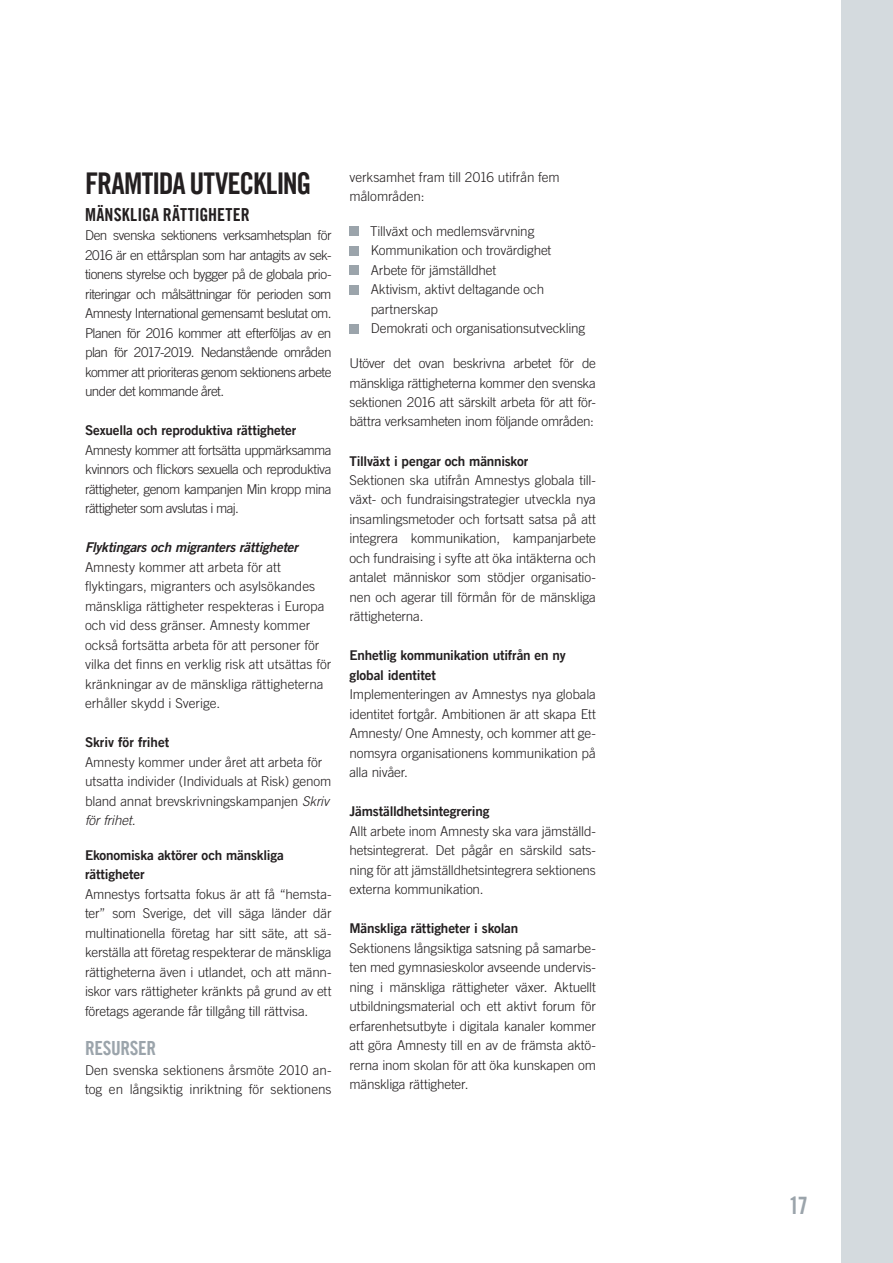
<style>
.page{position:relative;width:893px;height:1263px;background:#fff}
.page>*{position:absolute;margin:0;border:0;box-sizing:border-box;transform-origin:0 0}
.t1{font:30px "Amnesty Trade Gothic Bd Cn 20";letter-spacing:-.04em;color:#231f20}
.t2{font:24px "Amnesty Trade Gothic Bd Cn 20";color:#9ba4ab}
.t3{font:19.5px "Amnesty Trade Gothic Bd Cn 20";letter-spacing:-.02em;color:#9ba4ab}
.t4{font:18px "Amnesty Trade Gothic Bd Cn 20";letter-spacing:.005em;color:#231f20}
.t5{font:300 13.5px/19.5px "Amnesty Trade Gothic";letter-spacing:-.01em;color:#231f20;text-align:justify}
.t6{font:13.5px/19.5px "Amnesty Trade Gothic Bd 2";letter-spacing:-.015em;color:#231f20}
.t7{font:13.5px "Amnesty Trade Gothic Bd 2 Obl";letter-spacing:-.015em;color:#231f20}
.s1{font-style:italic}
</style>
<div class="page">
<div style="left:349px;top:226px;width:10px;height:10px;background:#9ba4ab"></div>
<div style="left:349px;top:246px;width:10px;height:9px;background:#9ba4ab"></div>
<div style="left:349px;top:265px;width:10px;height:10px;background:#9ba4ab"></div>
<div style="left:349px;top:285px;width:10px;height:9px;background:#9ba4ab"></div>
<div style="left:349px;top:324px;width:10px;height:9px;background:#9ba4ab"></div>
<div style="left:842px;top:0;width:51px;height:1263px;background:#d4dade"></div>
<h1 class="t1" style="left:85px;top:165px;width:228px">FRAMTIDA UTVECKLING</h1>
<h3 class="t4" style="left:85px;top:204px;width:166px">MÄNSKLIGA RÄTTIGHETER</h3>
<p class="t5" style="left:85px;top:226px;width:248px">Den svenska sektionens verksamhetsplan för 2016 är en ettårsplan som har antagits av sek&shy;tionens styrelse och bygger på de globala prio&shy;riteringar och målsättningar för perioden som Amnesty International gemensamt beslutat om.<br>Planen för 2016 kommer att efterföljas av en plan för 2017-2019. Nedanstående områden kommer att prioriteras genom sektionens arbete under det kommande året.</p>
<p class="t6" style="left:85px;top:421px;width:213px">Sexuella och reproduktiva rättigheter</p>
<p class="t5" style="left:85px;top:440px;width:248px">Amnesty kommer att fortsätta uppmärksamma kvinnors och flickors sexuella och reproduktiva rättigheter, genom kampanjen Min kropp mina rättigheter som avslutas i maj.</p>
<p class="t7" style="left:85px;top:539px;width:215px">Flyktingars och migranters rättigheter</p>
<p class="t5" style="left:85px;top:557px;width:248px;text-align:left">Amnesty kommer att arbeta för att flyktingars, migranters och asylsökandes mänskliga rättigheter respekteras i Europa och vid dess gränser. Amnesty kommer också fortsätta arbeta för att personer för vilka det finns en verklig risk att utsättas för kränkningar av de mänskliga rättigheterna erhåller skydd i Sverige.</p>
<p class="t6" style="left:85px;top:732px;width:86px">Skriv för frihet</p>
<p class="t5" style="left:85px;top:752px;width:248px;text-align:left">Amnesty kommer under året att arbeta för utsatta individer (Individuals at Risk) genom bland annat brevskrivningskampanjen <span class="s1">Skriv för frihet.</span></p>
<p class="t6" style="left:85px;top:845px;width:200px">Ekonomiska aktörer och mänskliga rättigheter</p>
<p class="t5" style="left:85px;top:884px;width:248px">Amnestys fortsatta fokus är att få “hemsta&shy;ter” som Sverige, det vill säga länder där multinationella företag har sitt säte, att sä&shy;kerställa att företag respekterar de mänskliga rättigheterna även i utlandet, och att männ&shy;iskor vars rättigheter kränkts på grund av ett företags agerande får tillgång till rättvisa.</p>
<h3 class="t3" style="left:85px;top:1036px;width:73px">RESURSER</h3>
<p class="t5" style="left:85px;top:1060px;width:248px">Den svenska sektionens årsmöte 2010 an&shy;tog en långsiktig inriktning för sektionens</p>
<p class="t5" style="left:349px;top:167px;width:212px">verksamhet fram till 2016 utifrån fem målområden:</p>
<p class="t5" style="left:370px;top:221px;width:217px;text-align:left">Tillväxt och medlemsvärvning<br>Kommunikation och trovärdighet<br>Arbete för jämställdhet<br>Aktivism, aktivt deltagande och partnerskap<br>Demokrati och organisationsutveckling</p>
<p class="t5" style="left:349px;top:353px;width:248px">Utöver det ovan beskrivna arbetet för de mänskliga rättigheterna kommer den svenska sektionen 2016 att särskilt arbeta för att för&shy;bättra verksamheten inom följande områden:</p>
<p class="t6" style="left:349px;top:451px;width:180px">Tillväxt i pengar och människor</p>
<p class="t5" style="left:349px;top:470px;width:248px">Sektionen ska utifrån Amnestys globala till&shy;växt- och fundraisingstrategier utveckla nya insamlingsmetoder och fortsatt satsa på att integrera kommunikation, kampanjarbete och fundraising i syfte att öka intäkterna och antalet människor som stödjer organisatio&shy;nen och agerar till förmån för de mänskliga rättigheterna.</p>
<p class="t6" style="left:349px;top:646px;width:218px">Enhetlig kommunikation utifrån en ny global identitet</p>
<p class="t5" style="left:349px;top:685px;width:248px">Implementeringen av Amnestys nya globala identitet fortgår. Ambitionen är att skapa Ett Amnesty/ One Amnesty, och kommer att ge&shy;nomsyra organisationens kommunikation på alla nivåer.</p>
<p class="t6" style="left:349px;top:802px;width:141px">Jämställdhetsintegrering</p>
<p class="t5" style="left:349px;top:821px;width:248px">Allt arbete inom Amnesty ska vara jämställd&shy;hetsintegrerat. Det pågår en särskild sats&shy;ning för att jämställdhetsintegrera sektionens externa kommunikation.</p>
<p class="t6" style="left:349px;top:919px;width:170px">Mänskliga rättigheter i skolan</p>
<p class="t5" style="left:349px;top:938px;width:248px">Sektionens långsiktiga satsning på samarbe&shy;ten med gymnasieskolor avseende undervis&shy;ning i mänskliga rättigheter växer. Aktuellt utbildningsmaterial och ett aktivt forum för erfarenhetsutbyte i digitala kanaler kommer att göra Amnesty till en av de främsta aktö&shy;rerna inom skolan för att öka kunskapen om mänskliga rättigheter.</p>
<h2 class="t2" style="left:789px;top:1191px;width:21px">17</h2>
</div>
